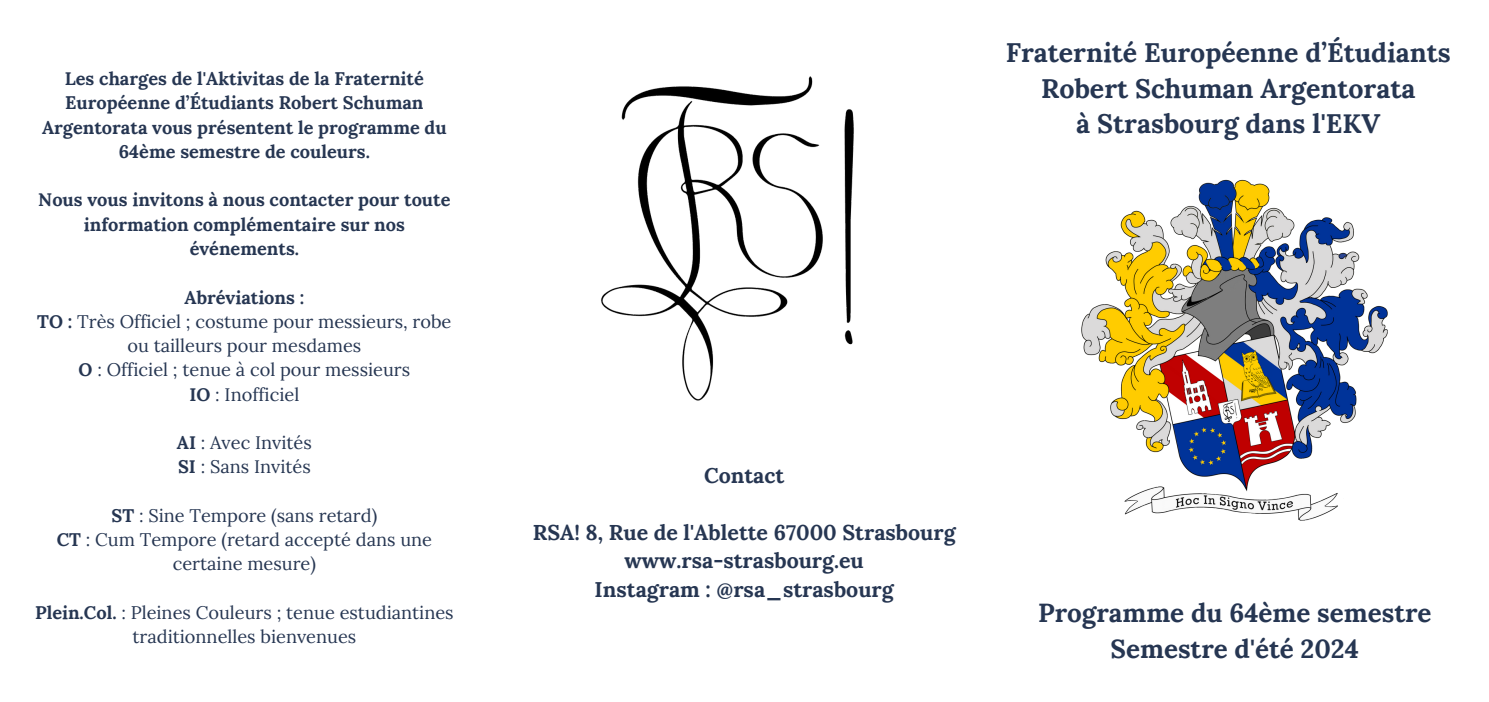
<style>
.page{position:relative;width:1489px;height:702px;background:#fff}
.page>*{position:absolute;margin:0;border:0;box-sizing:border-box;transform-origin:0 0}
.t1{font:700 26.75px/35.8px "Lora";color:#263652;text-align:center}
.t2{font:700 26px/35.8px "Lora";color:#263652;text-align:center}
.t3{font:700 21.25px/28.5px "Lora";color:#263652;text-align:center}
.t4{font:18.25px/24.2px "Lora";color:#263652;text-align:center}
.t5{font:700 18.25px/24.2px "Lora";color:#263652;text-align:center}
.s1{font-weight:700}
</style>
<div class="page">
<img style="left:1081px;top:179px;width:307px;height:342px">
<img style="left:601px;top:76px;width:253px;height:325px">
<p class="t5" style="left:42px;top:66px;width:406px">Les charges de l'Aktivitas de la Fraternité Européenne d’Étudiants Robert Schuman Argentorata vous présentent le programme du 64ème semestre de couleurs.</p>
<p class="t5" style="left:38px;top:187px;width:414px">Nous vous invitons à nous contacter pour toute information complémentaire sur nos événements.</p>
<p class="t5" style="left:184px;top:284px;width:121px">Abréviations :</p>
<p class="t4" style="left:37px;top:309px;width:416px"><span class="s1">TO :</span> Très Officiel ; costume pour messieurs, robe ou tailleurs pour mesdames</p>
<p class="t4" style="left:79px;top:357px;width:333px"><span class="s1">O</span> : Officiel ; tenue à col pour messieurs</p>
<p class="t4" style="left:189px;top:381px;width:111px"><span class="s1">IO</span> : Inofficiel</p>
<h2 class="t4" style="left:177px;top:430px;width:136px"><span class="s1">AI</span> : Avec Invités</h2>
<h2 class="t4" style="left:178px;top:454px;width:134px"><span class="s1">SI</span> : Sans Invités</h2>
<h1 class="t4" style="left:112px;top:503px;width:267px"><span class="s1">ST</span> : Sine Tempore (sans retard)</h1>
<p class="t4" style="left:57px;top:527px;width:377px"><span class="s1">CT</span> : Cum Tempore (retard accepté dans une certaine mesure)</p>
<h1 class="t4" style="left:35px;top:600px;width:420px"><span class="s1">Plein.Col.</span> : Pleines Couleurs ; tenue estudiantines traditionnelles bienvenues</h1>
<h3 class="t1" style="left:1006px;top:34px;width:446px">Fraternité Européenne d’Étudiants<br>Robert Schuman Argentorata<br>à Strasbourg dans l'EKV</h3>
<p class="t3" style="left:704px;top:460px;width:82px">Contact</p>
<p class="t3" style="left:533px;top:517px;width:424px">RSA! 8, Rue de l'Ablette 67000 Strasbourg www.rsa-strasbourg.eu<br>Instagram : @rsa_strasbourg</p>
<p class="t2" style="left:1038px;top:594px;width:395px">Programme du 64ème semestre<br>Semestre d'été 2024</p>
</div>
